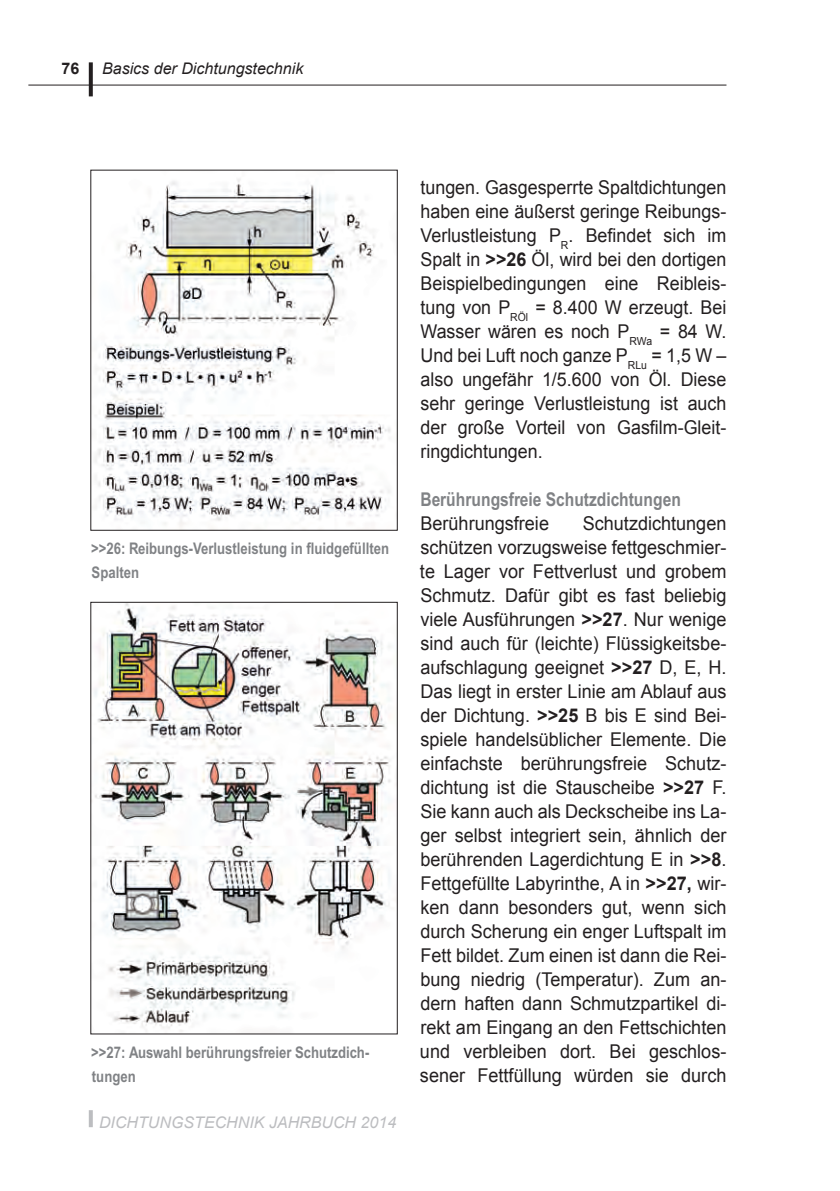
<style>
.page{position:relative;width:840px;height:1191px;background:#fff}
.page>*{position:absolute;margin:0;border:0;box-sizing:border-box;transform-origin:0 0}
.t1{font:19px/24px "Arial";color:#231f20;text-align:justify;scale:.95 1}
.t2{font:19px/24px "Arial";color:#231f20;text-align:justify;scale:.94 1}
.t3{font:700 19px "Arial Narrow MT Std";color:#808285}
.t4{font:700 16px/24px "Arial Narrow MT Std";color:#808285}
.t5{font:italic 16px "Arial";color:#bcbdc0}
.t6{font:italic 16px "Arial";color:#231f20}
.t7{font:700 16px "Arial";color:#231f20}
.s1{font-weight:700}
</style>
<div class="page">
<hr style="left:28px;top:85px;width:698px;height:1px;background:#231f20">
<svg style="left:89px;top:62px;width:4px;height:34px"></svg>
<hr style="left:89px;top:1110px;width:4px;height:17px;background:#bcbdc0">
<img style="left:94px;top:179px;width:297px;height:348px">
<img style="left:94px;top:604px;width:297px;height:428px">
<p class="t7" style="left:62px;top:58px;width:19px">76</p>
<p class="t6" style="left:102px;top:58px;width:202px">Basics der Dichtungstechnik</p>
<p class="t4" style="left:91px;top:536px;width:299px">&gt;&gt;26: Reibungs-Verlustleistung in fluidgefüllten<br>Spalten</p>
<p class="t4" style="left:91px;top:1040px;width:279px">&gt;&gt;27: Auswahl berührungsfreier Schutzdich&shy;tungen</p>
<p class="t5" style="left:99px;top:1111px;width:298px">DICHTUNGSTECHNIK JAHRBUCH 2014</p>
<p class="t2" style="left:420px;top:176px;width:327px">tungen. Gasgesperrte Spaltdichtungen haben eine äußerst geringe Reibungs-Verlustleistung P<sub>R</sub>. Befindet sich im Spalt in <span class="s1">&gt;&gt;26</span> Öl, wird bei den dortigen Beispielbedingungen eine Reibleis&shy;tung von P<sub>RÖl</sub> = 8.400 W erzeugt. Bei Wasser wären es noch P<sub>RWa</sub> = 84 W.<br>Und bei Luft noch ganze P<sub>RLu</sub> = 1,5 W – also ungefähr 1/5.600 von Öl. Diese sehr geringe Verlustleistung ist auch der große Vorteil von Gasfilm-Gleit&shy;ringdichtungen.</p>
<p class="t3" style="left:420px;top:488px;width:262px">Berührungsfreie Schutzdichtungen</p>
<p class="t1" style="left:420px;top:512px;width:137px">Berührungsfreie</p>
<p class="t1" style="left:420px;top:512px;width:324px;text-indent:163px">Schutzdichtungen schützen vorzugsweise fettgeschmier&shy;te Lager vor Fettverlust und grobem Schmutz. Dafür gibt es fast beliebig viele Ausführungen <span class="s1">&gt;&gt;27</span>. Nur wenige sind auch für (leichte) Flüssigkeitsbe&shy;aufschlagung geeignet <span class="s1">&gt;&gt;27</span> D, E, H.<br>Das liegt in erster Linie am Ablauf aus der Dichtung. <span class="s1">&gt;&gt;25</span> B bis E sind Bei&shy;spiele handelsüblicher Elemente. Die einfachste berührungsfreie Schutz&shy;dichtung ist die Stauscheibe <span class="s1">&gt;&gt;27</span> F.<br>Sie kann auch als Deckscheibe ins La&shy;ger selbst integriert sein, ähnlich der berührenden Lagerdichtung E in <span class="s1">&gt;&gt;8</span>.<br>Fettgefüllte Labyrinthe, A in <span class="s1">&gt;&gt;27,</span> wir&shy;ken dann besonders gut, wenn sich durch Scherung ein enger Luftspalt im Fett bildet. Zum einen ist dann die Rei&shy;bung niedrig (Temperatur). Zum an&shy;dern haften dann Schmutzpartikel di&shy;rekt am Eingang an den Fettschichten und verbleiben dort. Bei geschlos&shy;sener Fettfüllung würden sie durch</p>
</div>
